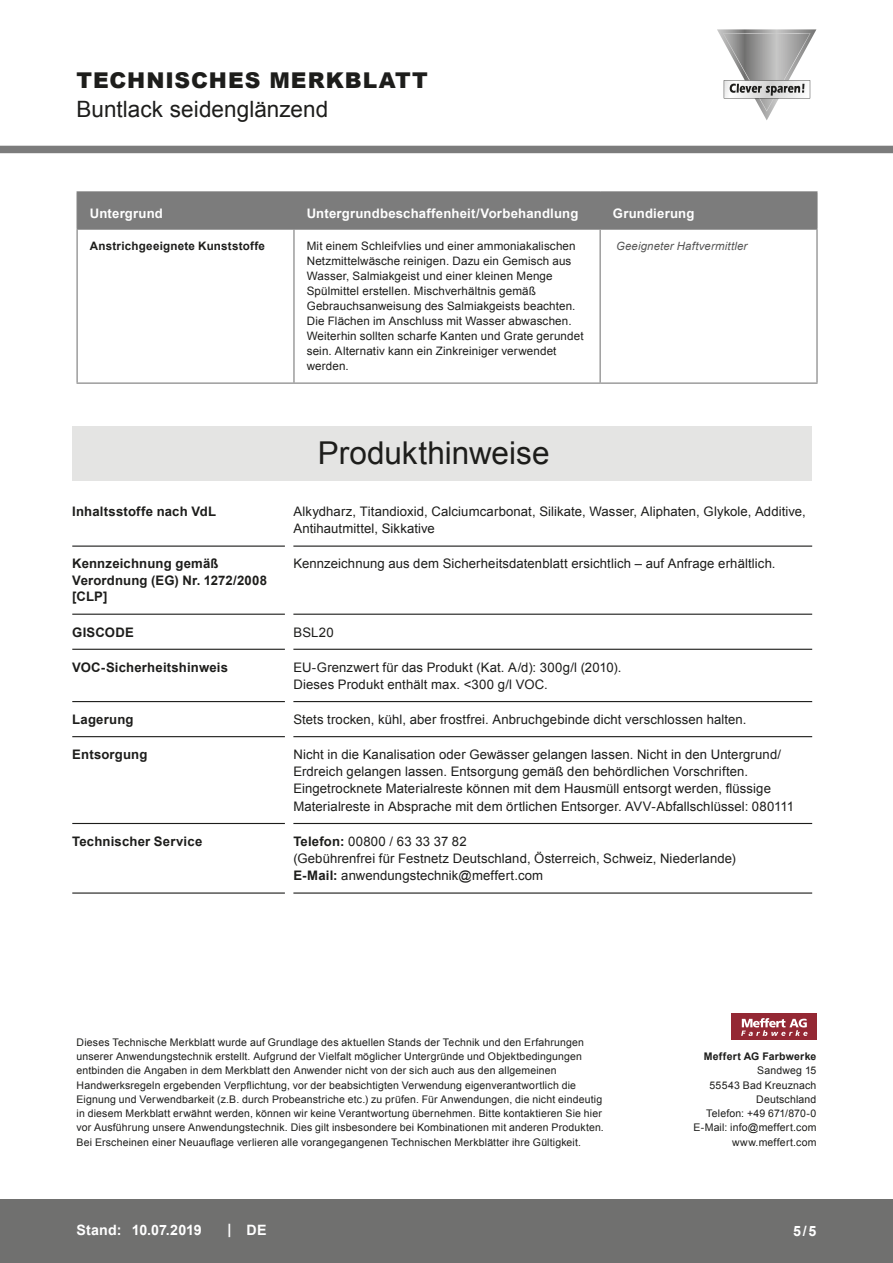
<style>
.page{position:relative;width:893px;height:1263px;background:#fff}
.page>*{position:absolute;margin:0;border:0;box-sizing:border-box;transform-origin:0 0}
.CB_AF_Kapitel_Uebers{font:31.5px "Arial";color:#1d1d1b}
.CB_AF_Kopf_Produktna{font:22.5px "Arial";letter-spacing:.005em;color:#1d1d1b}
.CB_AF_Kopf_TM{font:900 21.75px "Arial";letter-spacing:.04em;color:#1d1d1b}
.CB_AF_Fuß_Stand_link{font:700 14.25px "Arial";letter-spacing:.01em;color:#fff}
.CB_AF_Text_Standard{font:13.2px/17.2px "Arial";letter-spacing:.01em;color:#1d1d1b}
.CB_AF_Abschnitt_Uebe{font:700 13.2px/16.5px "Arial";letter-spacing:.015em;color:#1d1d1b}
.CB_AF_Tab_Kopfzeile{font:700 13.2px "Arial";letter-spacing:.015em;color:#fff}
.CB_AF_Tab_Text_Mitte{font:11.7px/15px "Arial";letter-spacing:.01em;color:#1d1d1b}
.CB_AF_Tab_Text_Links{font:700 11.7px "Arial";letter-spacing:.02em;color:#1d1d1b}
.CB_AF_Tab_Text_Recht{font:italic 11.4px "Arial";letter-spacing:.015em;color:#575756}
.CB_AF_Disclaimer{font:10.5px/14.2px "Arial";letter-spacing:.015em;color:#1d1d1b}
.CB_AF_INVKB{font:10.5px/14.2px "Arial";letter-spacing:.015em;color:#1d1d1b;text-align:right}
.s1{font-weight:700}
</style>
<div class="page">
<div style="left:0;top:146px;width:893px;height:7px;background:#7c7c7c"></div>
<div style="left:0;top:1199px;width:893px;height:64px;background:#70706f"></div>
<div style="left:78px;top:192px;width:738px;height:37px;background:#7c7c7c"></div>
<hr style="left:77px;top:191px;width:217px;height:1px;background:#7c7c7c">
<hr style="left:77px;top:192px;width:1px;height:37px;background:#7c7c7c">
<hr style="left:294px;top:191px;width:306px;height:1px;background:#7c7c7c">
<hr style="left:293px;top:192px;width:2px;height:37px;background:#7c7c7c">
<hr style="left:600px;top:191px;width:218px;height:1px;background:#7c7c7c">
<hr style="left:600px;top:192px;width:1px;height:37px;background:#7c7c7c">
<hr style="left:816px;top:192px;width:2px;height:37px;background:#7c7c7c">
<hr style="left:77px;top:229px;width:217px;height:1px;background:#7c7c7c">
<hr style="left:77px;top:230px;width:1px;height:153px;background:#7c7c7c">
<hr style="left:294px;top:229px;width:306px;height:1px;background:#7c7c7c">
<hr style="left:293px;top:230px;width:2px;height:153px;background:#7c7c7c">
<hr style="left:600px;top:229px;width:218px;height:1px;background:#7c7c7c">
<hr style="left:600px;top:230px;width:1px;height:153px;background:#7c7c7c">
<hr style="left:816px;top:230px;width:2px;height:153px;background:#7c7c7c">
<hr style="left:77px;top:383px;width:217px;height:1px;background:#7c7c7c">
<hr style="left:294px;top:383px;width:306px;height:1px;background:#7c7c7c">
<hr style="left:600px;top:383px;width:218px;height:1px;background:#7c7c7c">
<div style="left:72px;top:426px;width:740px;height:55px;background:#e4e4e3"></div>
<hr style="left:72px;top:545px;width:213px;height:2px;background:#1d1d1b">
<hr style="left:293px;top:545px;width:519px;height:2px;background:#1d1d1b">
<hr style="left:72px;top:614px;width:213px;height:1px;background:#1d1d1b">
<hr style="left:293px;top:614px;width:519px;height:1px;background:#1d1d1b">
<hr style="left:72px;top:649px;width:213px;height:1px;background:#1d1d1b">
<hr style="left:293px;top:649px;width:519px;height:1px;background:#1d1d1b">
<hr style="left:72px;top:701px;width:213px;height:1px;background:#1d1d1b">
<hr style="left:293px;top:701px;width:519px;height:1px;background:#1d1d1b">
<hr style="left:72px;top:736px;width:213px;height:1px;background:#1d1d1b">
<hr style="left:293px;top:736px;width:519px;height:1px;background:#1d1d1b">
<hr style="left:72px;top:823px;width:213px;height:1px;background:#1d1d1b">
<hr style="left:293px;top:823px;width:519px;height:1px;background:#1d1d1b">
<hr style="left:72px;top:892px;width:213px;height:2px;background:#1d1d1b">
<hr style="left:293px;top:892px;width:519px;height:2px;background:#1d1d1b">
<div style="left:731px;top:1014px;width:85px;height:26px;background:#942834"></div>
<svg style="left:741px;top:1018px;width:66px;height:18px"></svg>
<svg style="left:717px;top:29px;width:99px;height:91px"></svg>
<p class="CB_AF_Kopf_TM" style="left:77px;top:65px;width:353px">TECHNISCHES MERKBLATT</p>
<p class="CB_AF_Kopf_Produktna" style="left:77px;top:95px;width:253px">Buntlack seidenglänzend</p>
<p class="CB_AF_Tab_Kopfzeile" style="left:90px;top:205px;width:75px">Untergrund</p>
<p class="CB_AF_Tab_Kopfzeile" style="left:307px;top:205px;width:273px">Untergrundbeschaffenheit/Vorbehandlung</p>
<p class="CB_AF_Tab_Kopfzeile" style="left:613px;top:205px;width:83px">Grundierung</p>
<p class="CB_AF_Tab_Text_Links" style="left:90px;top:238px;width:177px">Anstrichgeeignete Kunststoffe</p>
<p class="CB_AF_Tab_Text_Mitte" style="left:307px;top:239px;width:278px">Mit einem Schleifvlies und einer ammoniakalischen Netzmittelwäsche reinigen. Dazu ein Gemisch aus Wasser, Salmiakgeist und einer kleinen Menge Spülmittel erstellen. Mischverhältnis gemäß Gebrauchsanweisung des Salmiakgeists beachten.<br>Die Flächen im Anschluss mit Wasser abwaschen.<br>Weiterhin sollten scharfe Kanten und Grate gerundet sein. Alternativ kann ein Zinkreiniger verwendet werden.</p>
<p class="CB_AF_Tab_Text_Recht" style="left:616px;top:239px;width:133px">Geeigneter Haftvermittler</p>
<p class="CB_AF_Kapitel_Uebers" style="left:318px;top:432px;width:233px">Produkthinweise</p>
<p class="CB_AF_Abschnitt_Uebe" style="left:72px;top:504px;width:145px">Inhaltsstoffe nach VdL</p>
<p class="CB_AF_Text_Standard" style="left:293px;top:503px;width:514px">Alkydharz, Titandioxid, Calciumcarbonat, Silikate, Wasser, Aliphaten, Glykole, Additive,<br>Antihautmittel, Sikkative</p>
<p class="CB_AF_Abschnitt_Uebe" style="left:72px;top:556px;width:196px">Kennzeichnung gemäß<br>Verordnung (EG) Nr. 1272/2008 [CLP]</p>
<p class="CB_AF_Text_Standard" style="left:293px;top:555px;width:484px">Kennzeichnung aus dem Sicherheitsdatenblatt ersichtlich – auf Anfrage erhältlich.</p>
<p class="CB_AF_Abschnitt_Uebe" style="left:72px;top:624px;width:63px">GISCODE</p>
<p class="CB_AF_Text_Standard" style="left:293px;top:623px;width:42px">BSL20</p>
<p class="CB_AF_Abschnitt_Uebe" style="left:72px;top:659px;width:157px">VOC-Sicherheitshinweis</p>
<p class="CB_AF_Text_Standard" style="left:293px;top:658px;width:330px">EU-Grenzwert für das Produkt (Kat. A/d): 300g/l (2010).<br>Dieses Produkt enthält max. &lt;300 g/l VOC.</p>
<p class="CB_AF_Abschnitt_Uebe" style="left:72px;top:711px;width:63px">Lagerung</p>
<p class="CB_AF_Text_Standard" style="left:293px;top:711px;width:455px">Stets trocken, kühl, aber frostfrei. Anbruchgebinde dicht verschlossen halten.</p>
<p class="CB_AF_Abschnitt_Uebe" style="left:72px;top:746px;width:77px">Entsorgung</p>
<p class="CB_AF_Text_Standard" style="left:293px;top:746px;width:502px">Nicht in die Kanalisation oder Gewässer gelangen lassen. Nicht in den Untergrund/ Erdreich gelangen lassen. Entsorgung gemäß den behördlichen Vorschriften.<br>Eingetrocknete Materialreste können mit dem Hausmüll entsorgt werden, flüssige Materialreste in Absprache mit dem örtlichen Entsorger. AVV-Abfallschlüssel: 080111</p>
<p class="CB_AF_Abschnitt_Uebe" style="left:72px;top:833px;width:132px">Technischer Service</p>
<p class="CB_AF_Text_Standard" style="left:293px;top:833px;width:444px"><span class="s1">Telefon:</span> 00800 / 63 33 37 82<br>(Gebührenfrei für Festnetz Deutschland, Österreich, Schweiz, Niederlande)<br><span class="s1">E-Mail:</span> anwendungstechnik@meffert.com</p>
<p class="CB_AF_Disclaimer" style="left:77px;top:1035px;width:529px">Dieses Technische Merkblatt wurde auf Grundlage des aktuellen Stands der Technik und den Erfahrungen unserer Anwendungstechnik erstellt. Aufgrund der Vielfalt möglicher Untergründe und Objektbedingungen entbinden die Angaben in dem Merkblatt den Anwender nicht von der sich auch aus den allgemeinen Handwerksregeln ergebenden Verpflichtung, vor der beabsichtigten Verwendung eigenverantwortlich die Eignung und Verwendbarkeit (z.B. durch Probeanstriche etc.) zu prüfen. Für Anwendungen, die nicht eindeutig in diesem Merkblatt erwähnt werden, können wir keine Verantwortung übernehmen. Bitte kontaktieren Sie hier vor Ausführung unsere Anwendungstechnik. Dies gilt insbesondere bei Kombinationen mit anderen Produkten.<br>Bei Erscheinen einer Neuauflage verlieren alle vorangegangenen Technischen Merkblätter ihre Gültigkeit.</p>
<p class="CB_AF_Fuß_Stand_link" style="left:77px;top:1220px;width:46px">Stand:</p>
<p class="CB_AF_Fuß_Stand_link" style="left:132px;top:1220px;width:71px">10.07.2019</p>
<p class="CB_AF_Fuß_Stand_link" style="left:228px;top:1220px;width:5px">|</p>
<p class="CB_AF_Fuß_Stand_link" style="left:247px;top:1220px;width:21px">DE</p>
<p class="CB_AF_INVKB" style="left:693px;top:1049px;width:124px"><span class="s1">Meffert AG Farbwerke<br></span>Sandweg 15<br>55543 Bad Kreuznach<br>Deutschland<br>Telefon: +49 671/870-0<br>E-Mail: info@meffert.com www.meffert.com</p>
<p class="CB_AF_Fuß_Stand_link" style="left:793px;top:1222px;width:25px">5/5</p>
</div>
